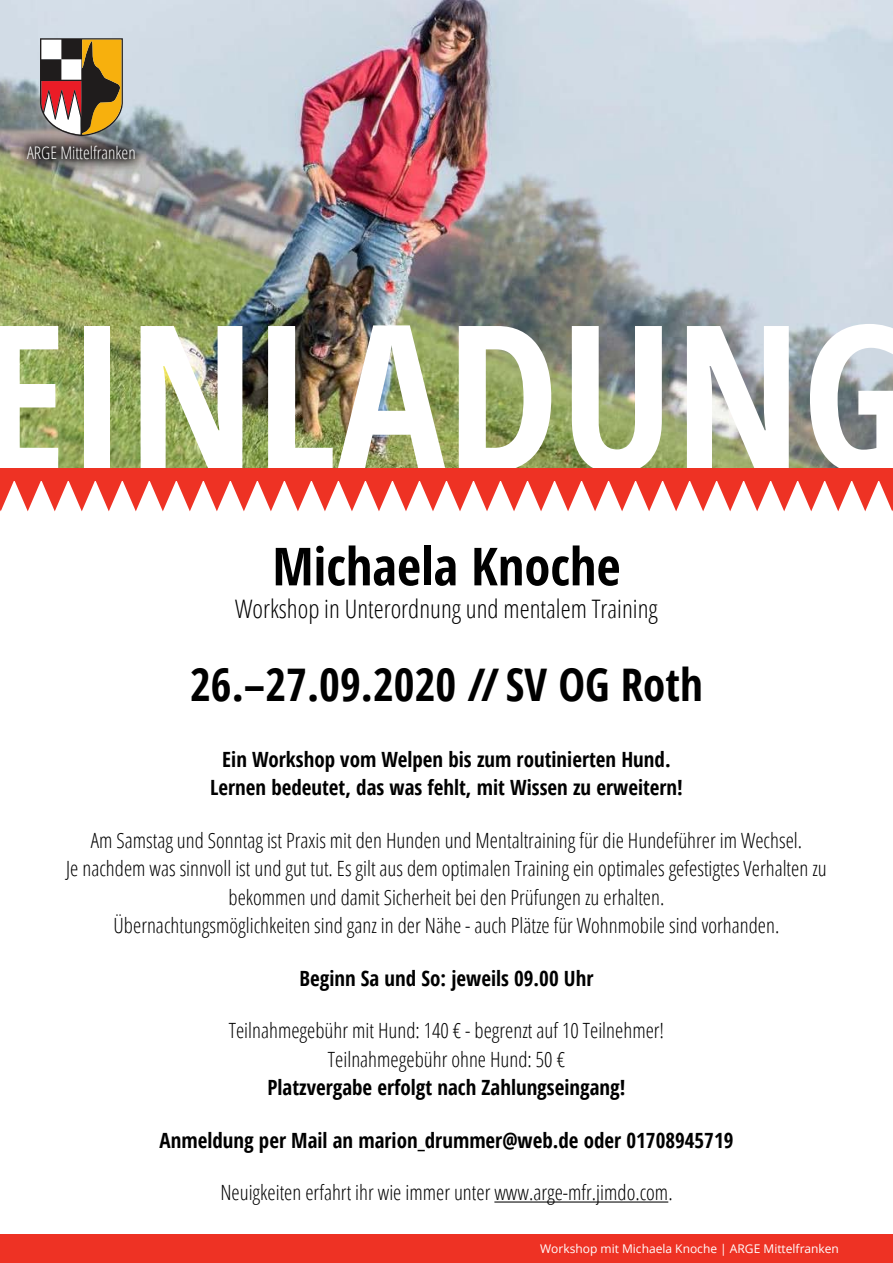
<style>
.page{position:relative;width:893px;height:1263px;background:#fff}
.page>*{position:absolute;margin:0;border:0;box-sizing:border-box;transform-origin:0 0}
.t1{font:700 203.7px "Open Sans Condensed";color:#fff}
.t2{font:700 52.5px "Open Sans Condensed";color:#000}
.t3{font:700 45px "Open Sans Condensed";color:#000}
.t4{font:300 25.5px "Open Sans Condensed";color:#000}
.t5{font:300 21px/28.5px "Open Sans Condensed";color:#000;text-align:center}
.t6{font:700 21px/28.5px "Open Sans Condensed";color:#000;text-align:center}
.t7{font:300 17.4px "Open Sans Condensed";color:#fff}
.t8{font:12px "Open Sans";color:#fff}
</style>
<div class="page">
<img style="left:0;top:0;width:893px;height:468px">
<div style="left:0;top:468px;width:893px;height:12px;background:#ee3224"></div>
<div style="left:0;top:1234px;width:893px;height:29px;background:#ee3224"></div>
<svg style="left:0;top:480px;width:893px;height:31px"></svg>
<svg style="left:40px;top:38px;width:83px;height:93px"></svg>
<svg style="left:12px;top:131px;width:138px;height:44px;background:#787671"></svg>
<hr style="left:494px;top:1201px;width:174px;height:1px;background:#000">
<p class="t7" style="left:27px;top:141px;width:110px">ARGE Mittelfranken</p>
<h1 class="t1" style="left:-20px;top:255px;width:934px">EINLADUNG</h1>
<h2 class="t2" style="left:272px;top:530px;width:350px">Michaela Knoche</h2>
<p class="t4" style="left:235px;top:592px;width:424px">Workshop in Unterordnung und mentalem Training</p>
<h3 class="t3" style="left:190px;top:653px;width:514px">26.–27.09.2020 // SV OG Roth</h3>
<p class="t6" style="left:210px;top:744px;width:474px">Ein Workshop vom Welpen bis zum routinierten Hund.<br>Lernen bedeutet, das was fehlt, mit Wissen zu erweitern!</p>
<p class="t5" style="left:66px;top:825px;width:762px">Am Samstag und Sonntag ist Praxis mit den Hunden und Mentaltraining für die Hundeführer im Wechsel.<br>Je nachdem was sinnvoll ist und gut tut. Es gilt aus dem optimalen Training ein optimales gefestigtes Verhalten zu bekommen und damit Sicherheit bei den Prüfungen zu erhalten.<br>Übernachtungsmöglichkeiten sind ganz in der Nähe - auch Plätze für Wohnmobile sind vorhanden.</p>
<p class="t6" style="left:299px;top:963px;width:295px">Beginn Sa und So: jeweils 09.00 Uhr</p>
<p class="t5" style="left:229px;top:1016px;width:437px">Teilnahmegebühr mit Hund: 140 € - begrenzt auf 10 Teilnehmer!<br>Teilnahmegebühr ohne Hund: 50 €</p>
<p class="t6" style="left:267px;top:1073px;width:359px">Platzvergabe erfolgt nach Zahlungseingang!</p>
<p class="t6" style="left:160px;top:1125px;width:575px">Anmeldung per Mail an marion_drummer@web.de oder 01708945719</p>
<p class="t5" style="left:220px;top:1178px;width:454px">Neuigkeiten erfahrt ihr wie immer unter www.arge-mfr.jimdo.com.</p>
<p class="t8" style="left:540px;top:1240px;width:300px">Workshop mit Michaela Knoche | ARGE Mittelfranken</p>
</div>
